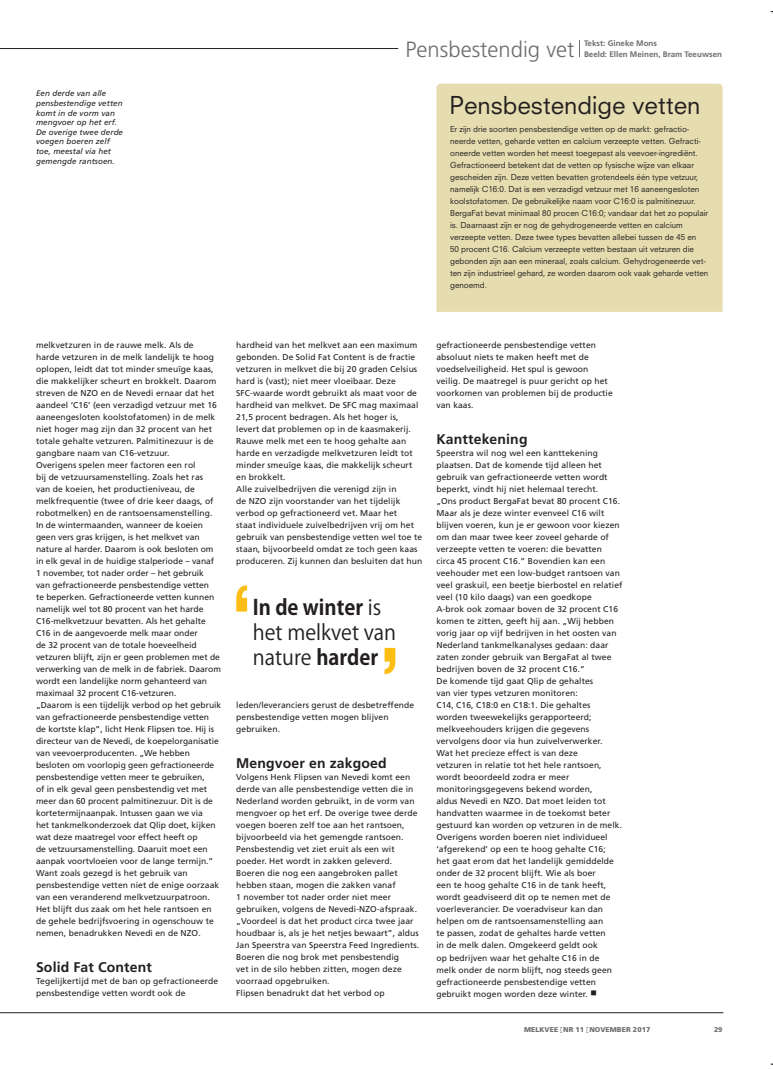
<style>
.page{position:relative;width:773px;height:1070px;background:#fff}
.page>*{position:absolute;margin:0;border:0;box-sizing:border-box;transform-origin:0 0}
.t1{font:24px "Neuzeit SLT Std";color:#231f20}
.t2{font:300 22px "Frutiger LT Std";color:#6c6d70}
.t3{font:21px/25px "Koz Go Pro";color:#231f20;scale:.95 1}
.t4{font:700 14px "Frutiger LT Std";letter-spacing:.01em;color:#231f20}
.t5{font:8.5px/12px "Frutiger LT Std";letter-spacing:.01em;color:#231f20}
.t6{font:8px/12px "Neuzeit SLT Std";color:#231f20}
.t7{font:italic 8px/9.6px "Frutiger LT Std";letter-spacing:.01em;color:#231f20}
.t8{font:700 8px/10.8px "Frutiger LT Std";color:#6c6d70}
.t9{font:900 7px "Frutiger LT Std";letter-spacing:.01em;color:#6c6d70}
.s1{font-weight:700}
</style>
<div class="page">
<div style="left:436px;top:84px;width:286px;height:228px;background:#e5dcaf"></div>
<svg style="left:579px;top:40px;width:1px;height:17px"></svg>
<hr style="left:0;top:48px;width:398px;height:1px;background:#231f20">
<hr style="left:0;top:1012px;width:723px;height:1px;background:#231f20">
<svg style="left:384px;top:647px;width:11px;height:27px"></svg>
<svg style="left:236px;top:585px;width:11px;height:26px"></svg>
<h2 class="t2" style="left:405px;top:36px;width:170px">Pensbestendig vet</h2>
<p class="t8" style="left:584px;top:38px;width:139px">Tekst: Gineke Mons<br>Beeld: Ellen Meinen, Bram Teeuwsen</p>
<p class="t7" style="left:36px;top:89px;width:88px">Een derde van alle pensbestendige vetten komt in de vorm van mengvoer op het erf.<br>De overige twee derde voegen boeren zelf toe, meestal via het gemengde rantsoen.</p>
<h1 class="t1" style="left:449px;top:90px;width:252px">Pensbestendige vetten</h1>
<p class="t6" style="left:450px;top:123px;width:259px">Er zijn drie soorten pensbestendige vetten op de markt: gefractio&shy;neerde vetten, geharde vetten en calcium verzeepte vetten. Gefracti&shy;oneerde vetten worden het meest toegepast als veevoer-ingrediënt.<br>Gefractioneerd betekent dat de vetten op fysische wijze van elkaar gescheiden zijn. Deze vetten bevatten grotendeels één type vetzuur, namelijk C16:0. Dat is een verzadigd vetzuur met 16 aaneengesloten koolstofatomen. De gebruikelijke naam voor C16:0 is palmitinezuur.<br>BergaFat bevat minimaal 80 procen C16:0; vandaar dat het zo populair is. Daarnaast zijn er nog de gehydrogeneerde vetten en calcium verzeepte vetten. Deze twee types bevatten allebei tussen de 45 en<br>50 procent C16. Calcium verzeepte vetten bestaan uit vetzuren die gebonden zijn aan een mineraal, zoals calcium. Gehydrogeneerde vet&shy;ten zijn industrieel gehard, ze worden daarom ook vaak geharde vetten genoemd.</p>
<p class="t5" style="left:36px;top:339px;width:187px">melkvetzuren in de rauwe melk. Als de<br>harde vetzuren in de melk landelijk te hoog oplopen, leidt dat tot minder smeuïge kaas, die makkelijker scheurt en brokkelt. Daarom streven de NZO en de Nevedi ernaar dat het aandeel ‘C16’ (een verzadigd vetzuur met 16 aaneengesloten koolstofatomen) in de melk niet hoger mag zijn dan 32 procent van het totale gehalte vetzuren. Palmitinezuur is de gangbare naam van C16-vetzuur.<br>Overigens spelen meer factoren een rol<br>bij de vetzuursamenstelling. Zoals het ras<br>van de koeien, het productieniveau, de melkfrequentie (twee of drie keer daags, of robotmelken) en de rantsoensamenstelling.<br>In de wintermaanden, wanneer de koeien geen vers gras krijgen, is het melkvet van nature al harder. Daarom is ook besloten om in elk geval in de huidige stalperiode – vanaf<br>1 november, tot nader order – het gebruik<br>van gefractioneerde pensbestendige vetten<br>te beperken. Gefractioneerde vetten kunnen namelijk wel tot 80 procent van het harde C16-melkvetzuur bevatten. Als het gehalte C16 in de aangevoerde melk maar onder<br>de 32 procent van de totale hoeveelheid vetzuren blijft, zijn er geen problemen met de verwerking van de melk in de fabriek. Daarom wordt een landelijke norm gehanteerd van maximaal 32 procent C16-vetzuren.<br>„Daarom is een tijdelijk verbod op het gebruik van gefractioneerde pensbestendige vetten<br>de kortste klap”, licht Henk Flipsen toe. Hij is directeur van de Nevedi, de koepelorganisatie van veevoerproducenten. „We hebben besloten om voorlopig geen gefractioneerde pensbestendige vetten meer te gebruiken,<br>of in elk geval geen pensbestendig vet met meer dan 60 procent palmitinezuur. Dit is de kortetermijnaanpak. Intussen gaan we via<br>het tankmelkonderzoek dat Qlip doet, kijken wat deze maatregel voor effect heeft op<br>de vetzuursamenstelling. Daaruit moet een aanpak voortvloeien voor de lange termijn.” Want zoals gezegd is het gebruik van pensbestendige vetten niet de enige oorzaak van een veranderend melkvetzuurpatroon.<br>Het blijft dus zaak om het hele rantsoen en de gehele bedrijfsvoering in ogenschouw te nemen, benadrukken Nevedi en de NZO.</p>
<h3 class="t4" style="left:36px;top:959px;width:117px">Solid Fat Content</h3>
<p class="t5" style="left:36px;top:975px;width:184px">Tegelijkertijd met de ban op gefractioneerde pensbestendige vetten wordt ook de</p>
<p class="t5" style="left:236px;top:339px;width:187px">hardheid van het melkvet aan een maximum gebonden. De Solid Fat Content is de fractie vetzuren in melkvet die bij 20 graden Celsius hard is (vast); niet meer vloeibaar. Deze SFC-waarde wordt gebruikt als maat voor de hardheid van melkvet. De SFC mag maximaal 21,5 procent bedragen. Als het hoger is, levert dat problemen op in de kaasmakerij.<br>Rauwe melk met een te hoog gehalte aan harde en verzadigde melkvetzuren leidt tot minder smeuïge kaas, die makkelijk scheurt en brokkelt.<br>Alle zuivelbedrijven die verenigd zijn in<br>de NZO zijn voorstander van het tijdelijk verbod op gefractioneerd vet. Maar het<br>staat individuele zuivelbedrijven vrij om het gebruik van pensbestendige vetten wel toe te staan, bijvoorbeeld omdat ze toch geen kaas produceren. Zij kunnen dan besluiten dat hun</p>
<h3 class="t3" style="left:253px;top:595px;width:152px"><span class="s1">In de winter</span> is het melkvet van nature <span class="s1">harder</span></h3>
<p class="t5" style="left:236px;top:699px;width:179px">leden/leveranciers gerust de desbetreffende pensbestendige vetten mogen blijven gebruiken.</p>
<h3 class="t4" style="left:236px;top:755px;width:152px">Mengvoer en zakgoed</h3>
<p class="t5" style="left:236px;top:771px;width:184px">Volgens Henk Flipsen van Nevedi komt een derde van alle pensbestendige vetten die in Nederland worden gebruikt, in de vorm van mengvoer op het erf. De overige twee derde voegen boeren zelf toe aan het rantsoen, bijvoorbeeld via het gemengde rantsoen.<br>Pensbestendig vet ziet eruit als een wit poeder. Het wordt in zakken geleverd.<br>Boeren die nog een aangebroken pallet hebben staan, mogen die zakken vanaf<br>1 november tot nader order niet meer gebruiken, volgens de Nevedi-NZO-afspraak. „Voordeel is dat het product circa twee jaar houdbaar is, als je het netjes bewaart”, aldus Jan Speerstra van Speerstra Feed Ingredients.<br>Boeren die nog brok met pensbestendig<br>vet in de silo hebben zitten, mogen deze voorraad opgebruiken.<br>Flipsen benadrukt dat het verbod op</p>
<p class="t5" style="left:436px;top:339px;width:178px">gefractioneerde pensbestendige vetten absoluut niets te maken heeft met de voedselveiligheid. Het spul is gewoon veilig. De maatregel is puur gericht op het voorkomen van problemen bij de productie van kaas.</p>
<h3 class="t4" style="left:436px;top:431px;width:93px">Kanttekening</h3>
<p class="t5" style="left:436px;top:447px;width:187px">Speerstra wil nog wel een kanttekening plaatsen. Dat de komende tijd alleen het gebruik van gefractioneerde vetten wordt beperkt, vindt hij niet helemaal terecht.<br>„Ons product BergaFat bevat 80 procent C16.<br>Maar als je deze winter evenveel C16 wilt blijven voeren, kun je er gewoon voor kiezen om dan maar twee keer zoveel geharde of verzeepte vetten te voeren: die bevatten<br>circa 45 procent C16.” Bovendien kan een veehouder met een low-budget rantsoen van veel graskuil, een beetje bierbostel en relatief veel (10 kilo daags) van een goedkope<br>A-brok ook zomaar boven de 32 procent C16 komen te zitten, geeft hij aan. „Wij hebben vorig jaar op vijf bedrijven in het oosten van Nederland tankmelkanalyses gedaan: daar zaten zonder gebruik van BergaFat al twee bedrijven boven de 32 procent C16.”<br>De komende tijd gaat Qlip de gehaltes<br>van vier types vetzuren monitoren:<br>C14, C16, C18:0 en C18:1. Die gehaltes worden tweewekelijks gerapporteerd; melkveehouders krijgen die gegevens vervolgens door via hun zuivelverwerker.<br>Wat het precieze effect is van deze<br>vetzuren in relatie tot het hele rantsoen, wordt beoordeeld zodra er meer monitoringsgegevens bekend worden,<br>aldus Nevedi en NZO. Dat moet leiden tot handvatten waarmee in de toekomst beter gestuurd kan worden op vetzuren in de melk.<br>Overigens worden boeren niet individueel ‘afgerekend’ op een te hoog gehalte C16;<br>het gaat erom dat het landelijk gemiddelde onder de 32 procent blijft. Wie als boer<br>een te hoog gehalte C16 in de tank heeft, wordt geadviseerd dit op te nemen met de voerleverancier. De voeradviseur kan dan helpen om de rantsoensamenstelling aan<br>te passen, zodat de gehaltes harde vetten<br>in de melk dalen. Omgekeerd geldt ook<br>op bedrijven waar het gehalte C16 in de<br>melk onder de norm blijft, nog steeds geen gefractioneerde pensbestendige vetten gebruikt mogen worden deze winter. ■</p>
<p class="t9" style="left:524px;top:1025px;width:128px">MELKVEE NR 11 NOVEMBER 2017</p>
<p class="t9" style="left:713px;top:1025px;width:10px">29</p>
</div>
